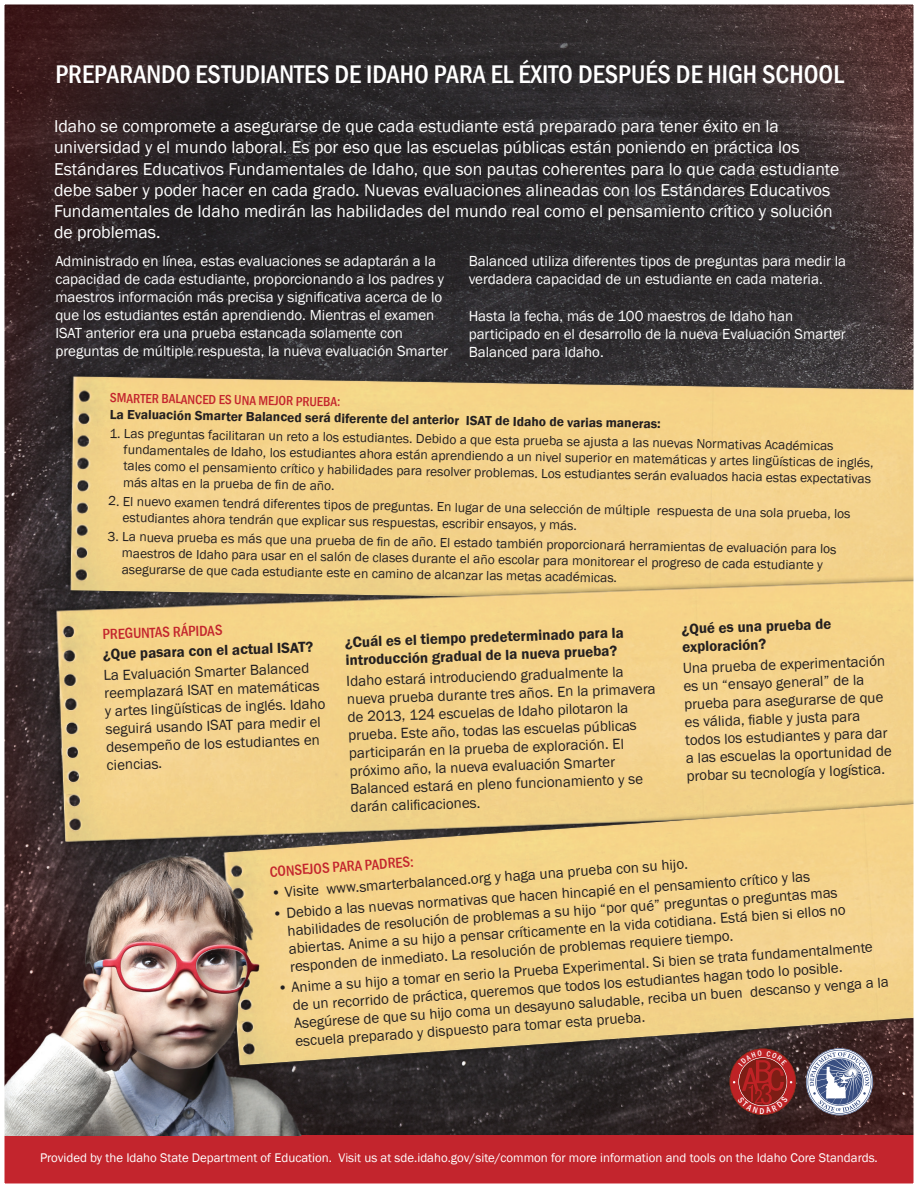
<style>
.page{position:relative;width:918px;height:1188px;background:#fff}
.page>*{position:absolute;margin:0;border:0;box-sizing:border-box;transform-origin:0 0}
.t1{font:500 condensed 26.25px "Franklin Gothic";color:#fff}
.t2{font:17.7px/21.3px "Franklin Gothic";color:#fff}
.t3{font:15px/18px "Franklin Gothic";color:#231f20}
.t4{font:15px/18px "Franklin Gothic";color:#fff}
.t5{font:600 15px/18px "Franklin Gothic";color:#231f20}
.t6{font:500 condensed 15px "Franklin Gothic";color:#c3252d}
.t7{font:13.5px/16.2px "Franklin Gothic";color:#231f20}
.t8{font:600 13.5px "Franklin Gothic";color:#231f20}
.t9{font:500 condensed 13.5px "Franklin Gothic";color:#c3252d}
.t10{font:12.9px "Franklin Gothic";color:#fff}
</style>
<div class="page">
<img style="left:5px;top:5px;width:908px;height:1131px">
<div style="left:0;top:1136px;width:918px;height:52px;background:#c3252d"></div>
<img style="left:36px;top:357px;width:877px;height:204px">
<img style="left:23px;top:561px;width:890px;height:243px">
<img style="left:190px;top:785px;width:723px;height:310px">
<img style="left:5px;top:804px;width:354px;height:332px">
<svg style="left:806px;top:1048px;width:67px;height:67px"></svg>
<svg style="left:730px;top:1048px;width:66px;height:67px"></svg>
<p class="t1" style="left:55px;top:57px;width:790px">PREPARANDO ESTUDIANTES DE IDAHO PARA EL ÉXITO DESPUÉS DE HIGH SCHOOL</p>
<p class="t2" style="left:54px;top:116px;width:787px">Idaho se compromete a asegurarse de que cada estudiante está preparado para tener éxito en la universidad y el mundo laboral. Es por eso que las escuelas públicas están poniendo en práctica los Estándares Educativos Fundamentales de Idaho, que son pautas coherentes para lo que cada estudiante debe saber y poder hacer en cada grado. Nuevas evaluaciones alineadas con los Estándares Educativos Fundamentales de Idaho medirán las habilidades del mundo real como el pensamiento crítico y solución de problemas.</p>
<p class="t4" style="left:55px;top:252px;width:394px">Administrado en línea, estas evaluaciones se adaptarán a la capacidad de cada estudiante, proporcionando a los padres y maestros información más precisa y significativa acerca de lo que los estudiantes están aprendiendo. Mientras el examen ISAT anterior era una prueba estancada solamente con preguntas de múltiple respuesta, la nueva evaluación Smarter</p>
<p class="t4" style="left:469px;top:252px;width:379px">Balanced utiliza diferentes tipos de preguntas para medir la verdadera capacidad de un estudiante en cada materia.</p>
<p class="t4" style="left:469px;top:308px;width:379px">Hasta la fecha, más de 100 maestros de Idaho han participado en el desarrollo de la nueva Evaluación Smarter<br>Balanced para Idaho.</p>
<p class="t9" style="left:110px;top:389px;width:232px;rotate:1deg">SMARTER BALANCED ES UNA MEJOR PRUEBA:</p>
<p class="t8" style="left:110px;top:406px;width:553px;rotate:1deg">La Evaluación Smarter Balanced será diferente del anterior ISAT de Idaho de varias maneras:</p>
<p class="t7" style="left:124px;top:426px;width:752px;text-indent:-15px;rotate:1deg">1. Las preguntas facilitaran un reto a los estudiantes. Debido a que esta prueba se ajusta a las nuevas Normativas Académicas fundamentales de Idaho, los estudiantes ahora están aprendiendo a un nivel superior en matemáticas y artes lingüísticas de inglés, tales como el pensamiento crítico y habilidades para resolver problemas. Los estudiantes serán evaluados hacia estas expectativas más altas en la prueba de fi n de año.</p>
<p class="t7" style="left:123px;top:493px;width:729px;text-indent:-15px;rotate:1deg">2. El nuevo examen tendrá diferentes tipos de preguntas. En lugar de una selección de múltiple respuesta de una sola prueba, los estudiantes ahora tendrán que explicar sus respuestas, escribir ensayos, y más.</p>
<p class="t7" style="left:122px;top:529px;width:716px;text-indent:-15px;rotate:1deg">3. La nueva prueba es más que una prueba de fi n de año. El estado también proporcionará herramientas de evaluación para los maestros de Idaho para usar en el salón de clases durante el año escolar para monitorear el progreso de cada estudiante y asegurarse de que cada estudiante este en camino de alcanzar las metas académicas.</p>
<p class="t6" style="left:102px;top:624px;width:122px;rotate:-2deg">PREGUNTAS RÁPIDAS</p>
<p class="t5" style="left:103px;top:645px;width:212px;rotate:-2deg">¿Que pasara con el actual ISAT?</p>
<p class="t3" style="left:103px;top:667px;width:222px;rotate:-2deg">La Evaluación Smarter Balanced reemplazará ISAT en matemáticas y artes lingüísticas de inglés. Idaho seguirá usando ISAT para medir el desempeño de los estudiantes en ciencias.</p>
<p class="t5" style="left:345px;top:633px;width:280px;rotate:-2deg">¿Cuál es el tiempo predeterminado para la introducción gradual de la nueva prueba?</p>
<p class="t3" style="left:346px;top:672px;width:310px;rotate:-2deg">Idaho estará introduciendo gradualmente la nueva prueba durante tres años. En la primavera de 2013, 124 escuelas de Idaho pilotaron la prueba. Este año, todas las escuelas públicas participarán en la prueba de exploración. El próximo año, la nueva evaluación Smarter Balanced estará en pleno funcionamiento y se darán califi caciones.</p>
<p class="t5" style="left:681px;top:620px;width:151px;rotate:-2deg">¿Qué es una prueba de exploración?</p>
<p class="t3" style="left:683px;top:659px;width:207px;rotate:-2deg">Una prueba de experimentación es un “ensayo general” de la prueba para asegurarse de que es válida, fi able y justa para todos los estudiantes y para dar a las escuelas la oportunidad de probar su tecnología y logística.</p>
<p class="t6" style="left:269px;top:862px;width:146px;rotate:-4deg">CONSEJOS PARA PADRES:</p>
<p class="t3" style="left:271px;top:884px;width:419px;rotate:-4deg">• Visite www.smarterbalanced.org y haga una prueba con su hijo.</p>
<p class="t3" style="left:286px;top:904px;width:560px;text-indent:-14px;rotate:-4deg">• Debido a las nuevas normativas que hacen hincapié en el pensamiento crítico y las habilidades de resolución de problemas a su hijo “por qué” preguntas o preguntas mas abiertas. Anime a su hijo a pensar críticamente en la vida cotidiana. Está bien si ellos no responden de inmediato. La resolución de problemas requiere tiempo.</p>
<p class="t3" style="left:291px;top:979px;width:598px;text-indent:-14px;rotate:-4deg">• Anime a su hijo a tomar en serio la Prueba Experimental. Si bien se trata fundamentalmente de un recorrido de práctica, queremos que todos los estudiantes hagan todo lo posible.<br>Asegúrese de que su hijo coma un desayuno saludable, reciba un buen descanso y venga a la escuela preparado y dispuesto para tomar esta prueba.</p>
<p class="t10" style="left:40px;top:1150px;width:839px">Provided by the Idaho State Department of Education. Visit us at sde.idaho.gov/site/common for more information and tools on the Idaho Core Standards.</p>
</div>
